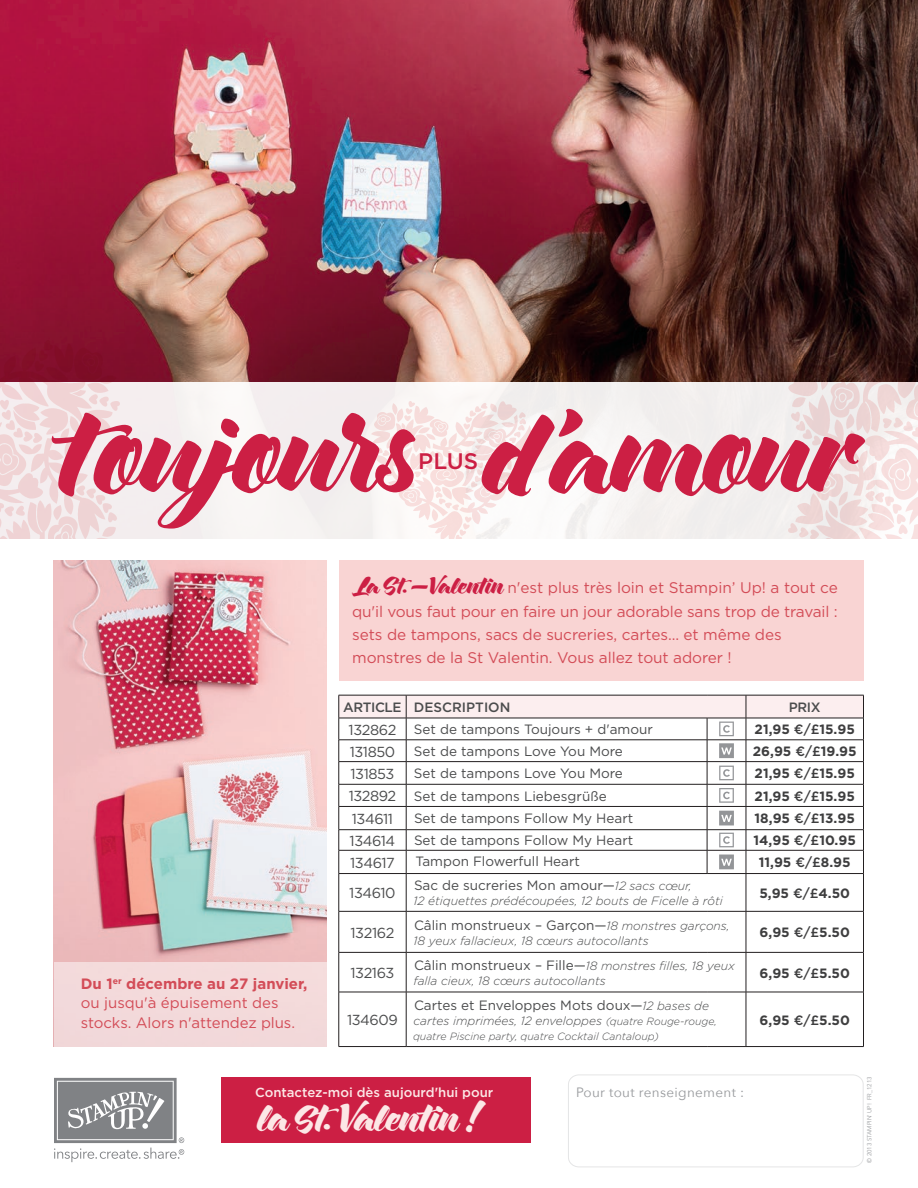
<style>
.page{position:relative;width:918px;height:1188px;background:#fff}
.page>*{position:absolute;margin:0;border:0;box-sizing:border-box;transform-origin:0 0}
.t1{font:112.5px "Zulia Pro";color:#cc1f44}
.t2{font:37.2px "Zulia Pro";letter-spacing:-.01em;color:#fce7e6}
.t3{font:500 22.5px "Gotham";color:#cc1f44}
.t4{font:15.3px/23.1px "Gotham";letter-spacing:-.005em;color:#d34c57;text-align:justify}
.t5{font:15px "Gotham";letter-spacing:-.005em;color:#d34c57}
.t6{font:700 15px "Gotham";color:#d34c57}
.t7{font:14.55px "Gotham";letter-spacing:-.03em;color:#4b4c4d}
.t8{font:13.5px "Gotham";color:#4b4c4d}
.t9{font:700 13.5px "Gotham";letter-spacing:-.005em;color:#3e3e3f}
.t10{font:13.5px "Avenir Next";letter-spacing:.025em;color:#989a9d}
.t11{font:500 13.5px "Gotham";color:#4b4c4d}
.t12{font:500 13.5px "Gotham";letter-spacing:-.03em;color:#4b4c4d}
.t13{font:500 13.2px "Gotham";color:#fce7e6}
.t14{font:italic 300 12px "Gotham";color:#4b4c4d}
.t15{font:italic 300 10.5px "Gotham";color:#4b4c4d}
.t16{font:6px "Avenir Next";color:#989a9d}
.s1{font-family:"Zulia Pro";font-size:22.5px;color:#cc1f44}
.s2{font-weight:500}
.s3{font-weight:300;font-style:italic;font-size:12px}
.s4{font-weight:400;font-style:normal;font-size:13.5px}
.s5{font-size:10.5px}
.s6{font-size:33.9px}
</style>
<div class="page">
<img style="left:0;top:0;width:918px;height:382px">
<div style="left:0;top:382px;width:918px;height:158px;background:#f3f0ef"></div>
<img style="left:788px;top:341px;width:130px;height:198px">
<img style="left:0;top:341px;width:119px;height:198px">
<img style="left:369px;top:401px;width:164px;height:138px">
<div style="left:0;top:539px;width:918px;height:649px;background:#fff"></div>
<div style="left:339px;top:560px;width:525px;height:121px;background:#f9d4d3"></div>
<svg style="left:54px;top:1078px;width:130px;height:84px"></svg>
<div style="left:568px;top:1075px;width:296px;height:92px;border:1px solid #989a9d;border-radius:10px"></div>
<hr style="left:339px;top:873px;width:67px;height:1px;background:#231f20">
<hr style="left:339px;top:874px;width:1px;height:37px;background:#231f20">
<hr style="left:406px;top:873px;width:301px;height:1px;background:#231f20">
<hr style="left:406px;top:874px;width:1px;height:37px;background:#231f20">
<hr style="left:707px;top:873px;width:39px;height:1px;background:#231f20">
<hr style="left:746px;top:873px;width:118px;height:1px;background:#231f20">
<hr style="left:746px;top:874px;width:1px;height:37px;background:#231f20">
<hr style="left:863px;top:874px;width:1px;height:37px;background:#231f20">
<hr style="left:339px;top:911px;width:67px;height:1px;background:#231f20">
<hr style="left:339px;top:912px;width:1px;height:40px;background:#231f20">
<hr style="left:406px;top:911px;width:301px;height:1px;background:#231f20">
<hr style="left:406px;top:912px;width:1px;height:40px;background:#231f20">
<hr style="left:707px;top:911px;width:39px;height:1px;background:#231f20">
<hr style="left:746px;top:911px;width:118px;height:1px;background:#231f20">
<hr style="left:746px;top:912px;width:1px;height:40px;background:#231f20">
<hr style="left:863px;top:912px;width:1px;height:40px;background:#231f20">
<hr style="left:339px;top:952px;width:67px;height:1px;background:#231f20">
<hr style="left:339px;top:953px;width:1px;height:39px;background:#231f20">
<hr style="left:406px;top:952px;width:301px;height:1px;background:#231f20">
<hr style="left:406px;top:953px;width:1px;height:39px;background:#231f20">
<hr style="left:707px;top:952px;width:39px;height:1px;background:#231f20">
<hr style="left:746px;top:952px;width:118px;height:1px;background:#231f20">
<hr style="left:746px;top:953px;width:1px;height:39px;background:#231f20">
<hr style="left:863px;top:953px;width:1px;height:39px;background:#231f20">
<hr style="left:339px;top:992px;width:67px;height:1px;background:#231f20">
<hr style="left:339px;top:992px;width:1px;height:54px;background:#231f20">
<hr style="left:406px;top:992px;width:301px;height:1px;background:#231f20">
<hr style="left:406px;top:992px;width:1px;height:54px;background:#231f20">
<hr style="left:707px;top:992px;width:39px;height:1px;background:#231f20">
<hr style="left:746px;top:992px;width:118px;height:1px;background:#231f20">
<hr style="left:746px;top:992px;width:1px;height:54px;background:#231f20">
<hr style="left:863px;top:992px;width:1px;height:54px;background:#231f20">
<hr style="left:339px;top:1046px;width:67px;height:1px;background:#231f20">
<hr style="left:406px;top:1046px;width:301px;height:1px;background:#231f20">
<hr style="left:707px;top:1046px;width:39px;height:1px;background:#231f20">
<hr style="left:746px;top:1046px;width:118px;height:1px;background:#231f20">
<svg style="left:339px;top:695px;width:525px;height:178px"></svg>
<img style="left:54px;top:560px;width:272px;height:402px">
<div style="left:54px;top:962px;width:272px;height:85px;background:#f3dadb"></div>
<div style="left:221px;top:1078px;width:310px;height:65px;background:#cc1f44"></div>
<svg style="left:52px;top:412px;width:67px;height:85px"></svg>
<p class="t1" style="left:484px;top:386px;width:368px">d’amour</p>
<p class="t1" style="left:94px;top:385px;width:325px">oujours</p>
<p class="t3" style="left:418px;top:447px;width:61px">PLUS</p>
<p class="t4" style="left:352px;top:576px;width:487px"><span class="s1">La St.-Valentin</span> n'est plus très loin et Stampin’ Up! a tout ce qu'il vous faut pour en faire un jour adorable sans trop de travail : sets de tampons, sacs de sucreries, cartes... et même des</p>
<p class="t4" style="left:352px;top:645px;width:381px">monstres de la St Valentin. Vous allez tout adorer !</p>
<p class="t12" style="left:343px;top:698px;width:60px">ARTICLE</p>
<p class="t11" style="left:414px;top:698px;width:98px">DESCRIPTION</p>
<p class="t11" style="left:789px;top:698px;width:33px">PRIX</p>
<p class="t7" style="left:349px;top:720px;width:49px">132862</p>
<p class="t8" style="left:414px;top:721px;width:240px">Set de tampons Toujours + d'amour</p>
<p class="t9" style="left:755px;top:721px;width:102px">21,95 <span class="s2">€/£</span>15.95</p>
<p class="t7" style="left:350px;top:742px;width:47px">131850</p>
<p class="t8" style="left:414px;top:743px;width:210px">Set de tampons Love You More</p>
<p class="t9" style="left:753px;top:742px;width:105px">26,95 <span class="s2">€/£</span>19.95</p>
<p class="t7" style="left:351px;top:764px;width:45px">131853</p>
<p class="t8" style="left:414px;top:765px;width:210px">Set de tampons Love You More</p>
<p class="t9" style="left:755px;top:765px;width:102px">21,95 <span class="s2">€/£</span>15.95</p>
<p class="t7" style="left:349px;top:787px;width:49px">132892</p>
<p class="t8" style="left:414px;top:787px;width:194px">Set de tampons Liebesgrüße</p>
<p class="t9" style="left:755px;top:787px;width:102px">21,95 <span class="s2">€/£</span>15.95</p>
<p class="t7" style="left:352px;top:809px;width:43px">134611</p>
<p class="t8" style="left:414px;top:810px;width:221px">Set de tampons Follow My Heart</p>
<p class="t9" style="left:755px;top:810px;width:102px">18,95 <span class="s2">€/£</span>13.95</p>
<p class="t7" style="left:350px;top:831px;width:47px">134614</p>
<p class="t8" style="left:414px;top:832px;width:221px">Set de tampons Follow My Heart</p>
<p class="t9" style="left:754px;top:832px;width:104px">14,95 <span class="s2">€/£</span>10.95</p>
<p class="t7" style="left:350px;top:853px;width:46px">134617</p>
<p class="t8" style="left:415px;top:853px;width:166px">Tampon Flowerfull Heart</p>
<p class="t9" style="left:759px;top:854px;width:93px">11,95 <span class="s2">€/£</span>8.95</p>
<p class="t7" style="left:349px;top:884px;width:48px">134610</p>
<p class="t8" style="left:414px;top:877px;width:279px">Sac de sucreries Mon amour—<span class="s3">12 sacs cœur,</span></p>
<p class="t14" style="left:414px;top:894px;width:311px">12 étiquettes prédécoupées, 12 bouts de Ficelle à rôti</p>
<p class="t9" style="left:759px;top:884px;width:92px">5,95 <span class="s2">€/£</span>4.50</p>
<p class="t6" style="left:81px;top:974px;width:228px">Du 1<sup>er</sup> décembre au 27 janvier,</p>
<p class="t5" style="left:81px;top:993px;width:199px">ou jusqu'à épuisement des</p>
<p class="t5" style="left:81px;top:1013px;width:216px">stocks. Alors n'attendez plus.</p>
<p class="t7" style="left:351px;top:923px;width:45px">132162</p>
<p class="t8" style="left:414px;top:916px;width:317px">Câlin monstrueux – Garçon—<span class="s3">18 monstres garçons,</span></p>
<p class="t14" style="left:414px;top:933px;width:237px">18 yeux fallacieux, 18 cœurs autocollants</p>
<p class="t9" style="left:760px;top:924px;width:92px">6,95 <span class="s2">€/£</span>5.50</p>
<p class="t7" style="left:351px;top:964px;width:45px">132163</p>
<p class="t14" style="left:414px;top:958px;width:322px"><span class="s4">Câlin monstrueux – Fille—</span>18 monstres filles, 18 yeux</p>
<p class="t14" style="left:414px;top:973px;width:194px">falla cieux, 18 cœurs autocollants</p>
<p class="t9" style="left:760px;top:964px;width:92px">6,95 <span class="s2">€/£</span>5.50</p>
<p class="t7" style="left:347px;top:1011px;width:52px">134609</p>
<p class="t8" style="left:414px;top:996px;width:297px">Cartes et Enveloppes Mots doux—<span class="s3">12 bases de</span></p>
<p class="t14" style="left:414px;top:1013px;width:305px">cartes imprimées, 12 enveloppes <span class="s5">(quatre Rouge-rouge,</span></p>
<p class="t15" style="left:413px;top:1029px;width:247px">quatre Piscine party, quatre Cocktail Cantaloup)</p>
<p class="t9" style="left:760px;top:1011px;width:92px">6,95 <span class="s2">€/£</span>5.50</p>
<p class="t13" style="left:255px;top:1083px;width:240px">Contactez-moi dès aujourd'hui pour</p>
<p class="t2" style="left:257px;top:1096px;width:224px">la <span class="s6">S</span>t. Valentin !</p>
<p class="t10" style="left:576px;top:1084px;width:169px">Pour tout renseignement :</p>
<p class="t16" style="left:866px;top:1163px;width:88px;rotate:-90deg">© 2013 STAMPIN’ UP! FR_1213</p>
</div>
